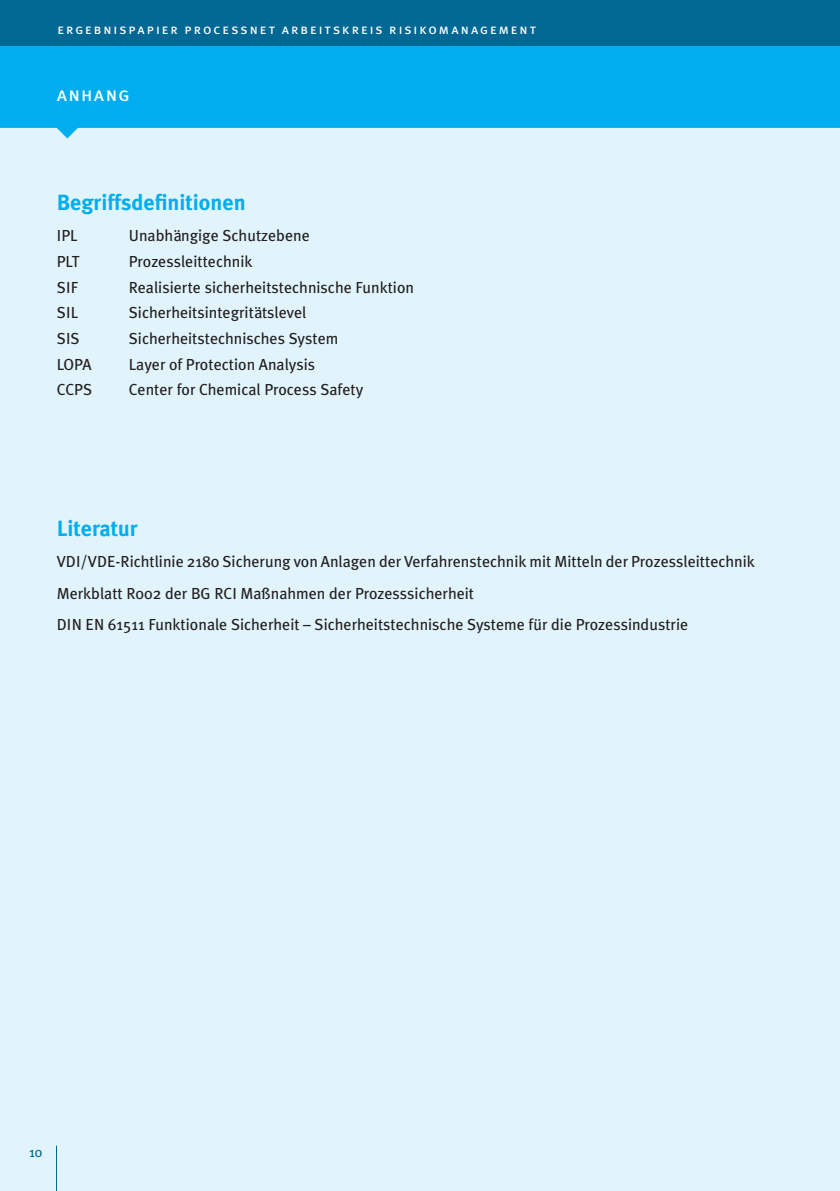
<style>
.page{position:relative;width:840px;height:1191px;background:#fff}
.page>*{position:absolute;margin:0;border:0;box-sizing:border-box;transform-origin:0 0}
.t1{font:700 22px "Meta Plus";color:#00aeef}
.t2{font:20px "Meta Plus Book Caps";letter-spacing:.065em;color:#fff}
.t3{font:16px/31.4px "Meta Plus";color:#231f20}
.t4{font:14px "Meta Plus Book Caps";letter-spacing:.14em;color:#fff}
.t5{font:14px "Meta Plus";color:#006893}
</style>
<div class="page">
<div style="left:0;top:75px;width:839px;height:1116px;background:#e1f4fc"></div>
<svg style="left:0;top:45px;width:839px;height:93px;fill:#00aeef"></svg>
<div style="left:0;top:0;width:839px;height:45px;background:#006893"></div>
<hr style="left:56px;top:1145px;width:1px;height:46px;background:#006893">
<p class="t4" style="left:57px;top:21px;width:480px">ergebnispapier processnet arbeitskreis risikomanagement</p>
<p class="t2" style="left:57px;top:82px;width:74px">anhang</p>
<h1 class="t1" style="left:57px;top:189px;width:190px">Begriffsdefinitionen</h1>
<p class="t3" style="left:57px;top:220px;width:22px">IPL</p>
<p class="t3" style="left:129px;top:220px;width:182px">Unabhängige Schutzebene</p>
<p class="t3" style="left:57px;top:245px;width:24px">PLT</p>
<p class="t3" style="left:129px;top:245px;width:125px">Prozessleittechnik</p>
<p class="t3" style="left:57px;top:271px;width:23px">SIF</p>
<p class="t3" style="left:129px;top:271px;width:286px">Realisierte sicherheitstechnische Funktion</p>
<p class="t3" style="left:57px;top:297px;width:23px">SIL</p>
<p class="t3" style="left:129px;top:297px;width:179px">Sicherheitsintegritätslevel</p>
<p class="t3" style="left:57px;top:322px;width:24px">SIS</p>
<p class="t3" style="left:129px;top:322px;width:211px">Sicherheitstechnisches System</p>
<p class="t3" style="left:57px;top:348px;width:36px">LOPA</p>
<p class="t3" style="left:129px;top:348px;width:188px">Layer of Protection Analysis</p>
<p class="t3" style="left:57px;top:374px;width:37px">CCPS</p>
<p class="t3" style="left:129px;top:374px;width:236px">Center for Chemical Process Safety</p>
<h1 class="t1" style="left:57px;top:516px;width:82px">Literatur</h1>
<p class="t3" style="left:57px;top:546px;width:699px">VDI/VDE-Richtlinie 2180 Sicherung von Anlagen der Verfahrenstechnik mit Mitteln der Prozessleittechnik<br>Merkblatt R002 der BG RCI Maßnahmen der Prozesssicherheit<br>DIN EN 61511 Funktionale Sicherheit – Sicherheitstechnische Systeme für die Prozessindustrie</p>
<p class="t5" style="left:29px;top:1143px;width:15px">10</p>
</div>
